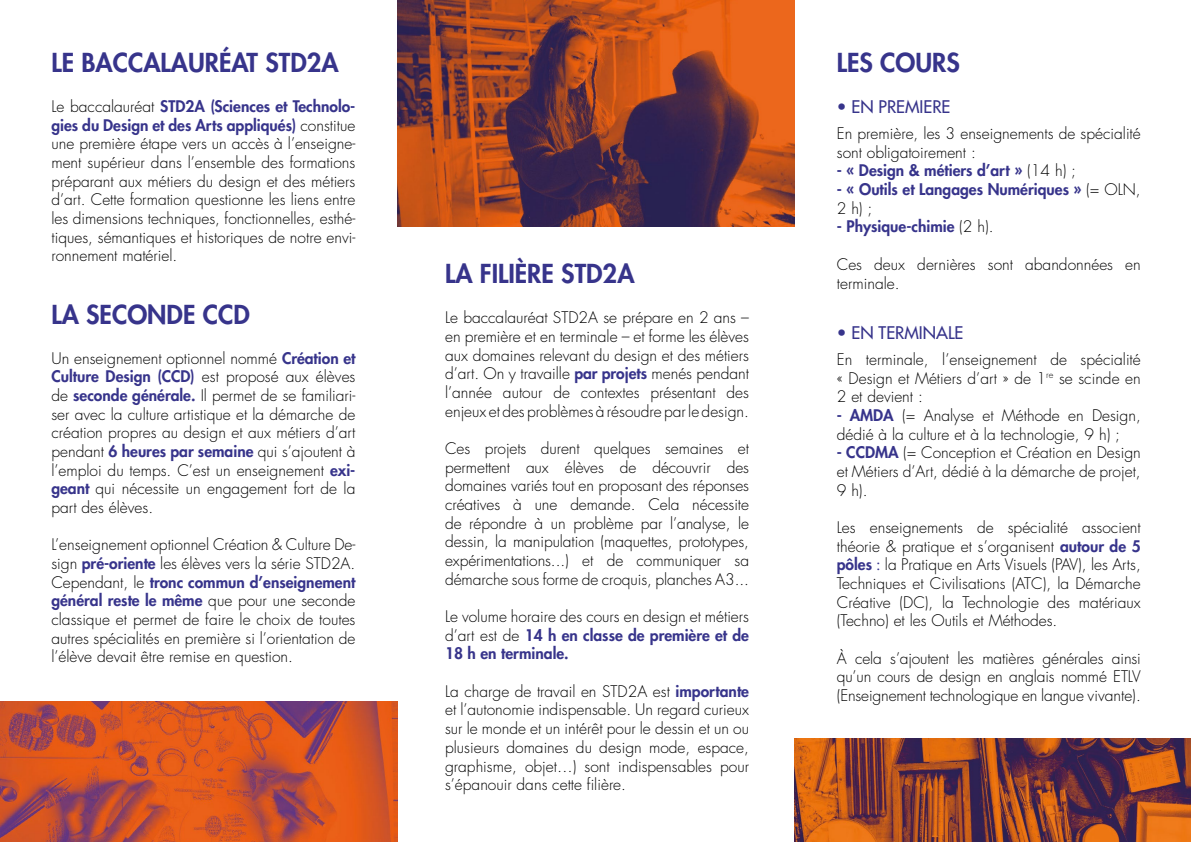
<style>
.page{position:relative;width:1191px;height:842px;background:#fff}
.page>*{position:absolute;margin:0;border:0;box-sizing:border-box;transform-origin:0 0}
.t1{font:800 25.5px "Futura Std";color:#37348b}
.t2{font:500 17px "Futura Std";color:#37348b}
.t3{font:300 15.6px/18.7px "Futura Std";color:#000;text-align:justify}
.t4{font:800 15.6px/18.7px "Futura Std";color:#37348b}
.s1{font-weight:800;color:#37348b}
.s2{font-weight:300;color:#000}
.s3{font-weight:500;color:#37348b}
</style>
<div class="page">
<img style="left:1px;top:702px;width:397px;height:140px">
<img style="left:398px;top:0;width:396px;height:226px">
<img style="left:794px;top:739px;width:397px;height:103px">
<h1 class="t1" style="left:51px;top:46px;width:289px">LE BACCALAURÉAT STD2A</h1>
<p class="t3" style="left:51px;top:97px;width:305px">Le baccalauréat <span class="s1">STD2A (Sciences et Technolo&shy;gies du Design et des Arts appliqués)</span> constitue une première étape vers un accès à l’enseigne&shy;ment supérieur dans l’ensemble des formations préparant aux métiers du design et des métiers d’art. Cette formation questionne les liens entre les dimensions techniques, fonctionnelles, esthé&shy;tiques, sémantiques et historiques de notre envi&shy;ronnement matériel.</p>
<h1 class="t1" style="left:51px;top:298px;width:200px">LA SECONDE CCD</h1>
<p class="t3" style="left:51px;top:349px;width:305px">Un enseignement optionnel nommé <span class="s1">Création et Culture Design (CCD)</span> est proposé aux élèves de <span class="s1">seconde générale.</span> Il permet de se familiari&shy;ser avec la culture artistique et la démarche de création propres au design et aux métiers d’art pendant <span class="s1">6 heures par semaine</span> qui s’ajoutent à l’emploi du temps. C’est un enseignement <span class="s1">exi&shy;geant</span> qui nécessite un engagement fort de la part des élèves.</p>
<p class="t3" style="left:51px;top:536px;width:305px">L’enseignement optionnel Création &amp; Culture De&shy;sign <span class="s1">pré-oriente</span> les élèves vers la série STD2A.<br>Cependant, le <span class="s1">tronc commun d’enseignement général reste le même</span> que pour une seconde classique et permet de faire le choix de toutes autres spécialités en première si l’orientation de l’élève devait être remise en question.</p>
<h1 class="t1" style="left:445px;top:258px;width:191px">LA FILIÈRE STD2A</h1>
<p class="t3" style="left:445px;top:309px;width:305px">Le baccalauréat STD2A se prépare en 2 ans – en première et en terminale – et forme les élèves aux domaines relevant du design et des métiers d’art. On y travaille <span class="s1">par projets</span> menés pendant l’année autour de contextes présentant des enjeux et des problèmes à résoudre par le design.</p>
<p class="t3" style="left:445px;top:439px;width:305px">Ces projets durent quelques semaines et permettent aux élèves de découvrir des domaines variés tout en proposant des réponses créatives à une demande. Cela nécessite de répondre à un problème par l’analyse, le dessin, la manipulation (maquettes, prototypes, expérimentations...) et de communiquer sa démarche sous forme de croquis, planches A3...</p>
<p class="t3" style="left:445px;top:607px;width:305px">Le volume horaire des cours en design et métiers d’art est de <span class="s1">14 h en classe de première et de 18 h en terminale.</span></p>
<p class="t3" style="left:445px;top:682px;width:305px">La charge de travail en STD2A est <span class="s1">importante </span>et l’autonomie indispensable. Un regard curieux sur le monde et un intérêt pour le dessin et un ou plusieurs domaines du design mode, espace, graphisme, objet…) sont indispensables pour s’épanouir dans cette filière.</p>
<h1 class="t1" style="left:837px;top:46px;width:124px">LES COURS</h1>
<p class="t2" style="left:837px;top:96px;width:115px">• EN PREMIERE</p>
<p class="t3" style="left:837px;top:125px;width:305px">En première, les 3 enseignements de spécialité sont obligatoirement :</p>
<p class="t4" style="left:837px;top:161px;width:241px">- « Design &amp; métiers d’art » <span class="s2">(14 h) ;</span></p>
<p class="t4" style="left:837px;top:180px;width:305px">- « Outils et Langages Numériques » <span class="s2">(= OLN,<br>2 h) ;</span></p>
<p class="t4" style="left:837px;top:217px;width:158px">- Physique-chimie <span class="s2">(2 h).</span></p>
<p class="t3" style="left:837px;top:255px;width:305px">Ces deux dernières sont abandonnées en terminale.</p>
<p class="t2" style="left:837px;top:322px;width:128px">• EN TERMINALE</p>
<p class="t3" style="left:837px;top:350px;width:305px">En terminale, l’enseignement de spécialité « Design et Métiers d’art » de 1<sup>re</sup> se scinde en 2 et devient :</p>
<p class="t3" style="left:837px;top:406px;width:305px"><span class="s1">- AMDA</span> (= Analyse et Méthode en Design, dédié à la culture et à la technologie, 9 h) ;</p>
<p class="t3" style="left:837px;top:444px;width:305px"><span class="s1">- CCDMA</span> (= Conception et Création en Design et Métiers d’Art, dédié à la démarche de projet, 9 h).</p>
<p class="t3" style="left:837px;top:518px;width:305px">Les enseignements de spécialité associent théorie &amp; pratique et s’organisent <span class="s1">autour de 5 pôles</span> <span class="s3">:</span> la Pratique en Arts Visuels (PAV), les Arts, Techniques et Civilisations (ATC), la Démarche Créative (DC), la Technologie des matériaux (Techno) et les Outils et Méthodes.</p>
<p class="t3" style="left:837px;top:649px;width:305px">À cela s’ajoutent les matières générales ainsi qu’un cours de design en anglais nommé ETLV (Enseignement technologique en langue vivante).</p>
</div>
